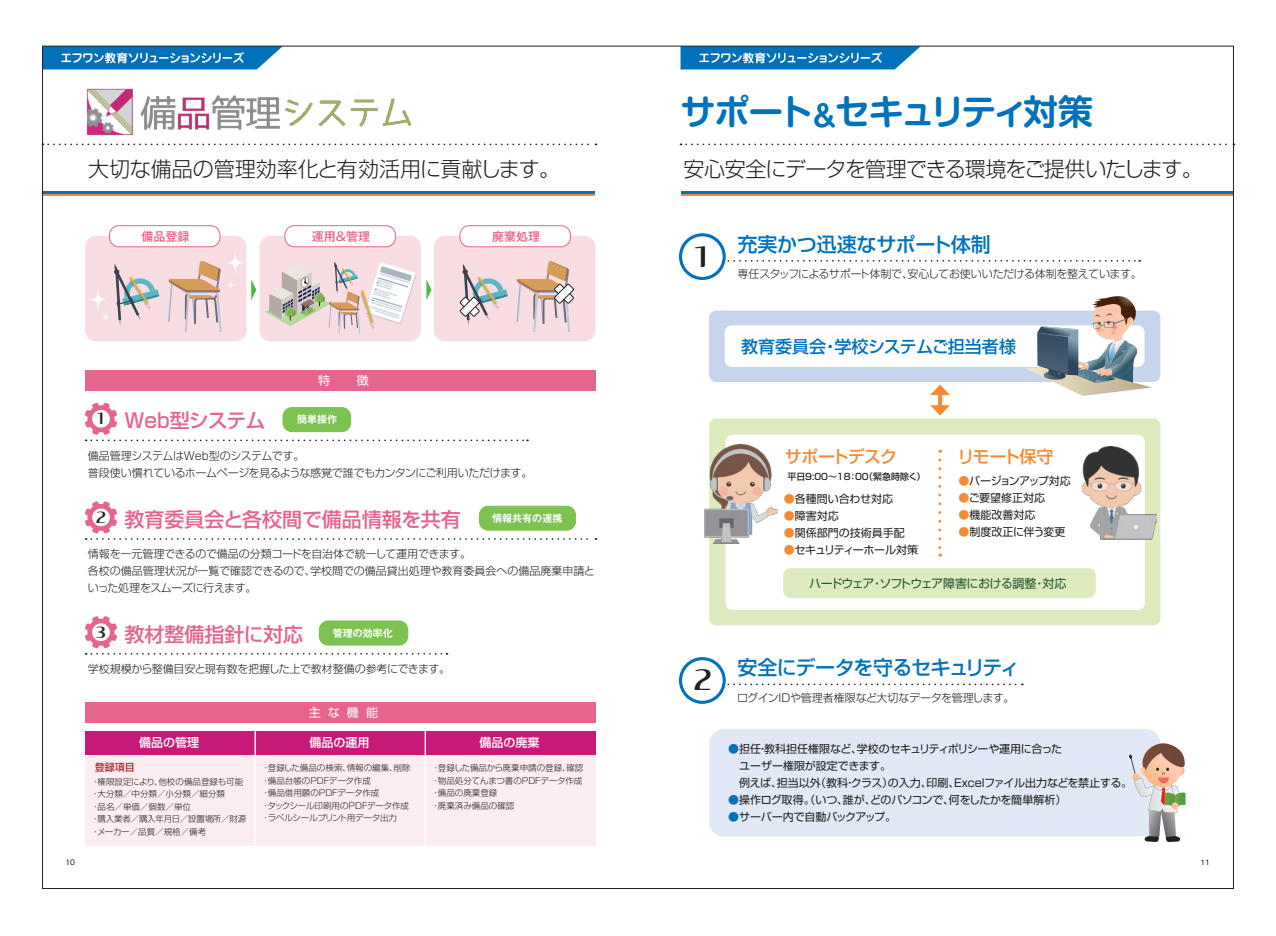
<style>
.page{position:relative;width:1276px;height:936px;background:#fff}
.page>*{position:absolute;margin:0;border:0;box-sizing:border-box;transform-origin:0 0}
.t1{font:700 35px "Shin M Go Pro De";letter-spacing:-.1em;color:#0072bc}
.t2{font:26.2px "COM4 t Rouder";color:#231f20}
.t3{font:300 21px "Shin Go Pro";letter-spacing:-.035em;color:#231f20}
.t4{font:300 21px "Shin Go Pro";color:#231f20}
.t5{font:500 20px "Shin Go Pro";color:#e6658d}
.t6{font:500 20px "Shin Go Pro";letter-spacing:-.03em;color:#0072bc}
.t7{font:500 20px "Shin Go Pro";letter-spacing:-.01em;color:#0072bc}
.t8{font:500 20px "Shin Go Pro";letter-spacing:-.035em;color:#e6658d}
.t9{font:500 17px "Shin Go Pro";color:#0072bc}
.t10{font:500 17px "Shin Go Pro";letter-spacing:-.04em;color:#f58b32}
.t11{font:14.4px "COM4 t Rouder";color:#231f20}
.t12{font:12px "Shin Go Pro";letter-spacing:-.065em;color:#245732}
.t13{font:500 12px "Shin Go Pro";color:#fff}
.t14{font:500 12px "Gothic MB101 Pro";color:#e6658d}
.t15{font:12px "Shin Go Pro";color:#fff}
.t16{font:300 11px/17px "Shin Go Pro";letter-spacing:-.02em;color:#231f20}
.t17{font:11px/17px "Shin Go Pro";letter-spacing:-.01em;color:#231f20}
.t18{font:11px "Shin Go Pro";letter-spacing:-.03em;color:#231f20}
.t19{font:11px "Shin Go Pro";letter-spacing:-.05em;color:#231f20}
.t20{font:700 10px "Gothic MB101 Pro De";color:#fff}
.t21{font:500 10px "Shin Go Pro";color:#a72b30}
.t22{font:500 9px "Shin Go Pro";color:#231f20}
.t23{font:300 8.5px/12.5px "Shin Go Pro";color:#231f20}
.t24{font:7px "Gothic MB101 Pro";color:#231f20}
.s1{font-size:29px}
.s2{color:#f58b32}
.s3{color:#0072bc}
</style>
<div class="page">
<svg style="left:680px;top:48px;width:239px;height:21px;background:#2988c6"></svg>
<svg style="left:44px;top:48px;width:237px;height:21px;background:#2988c6"></svg>
<svg style="left:44px;top:143px;width:552px;height:2px"></svg>
<svg style="left:44px;top:191px;width:551px;height:4px;background:#3d7899"></svg>
<hr style="left:43px;top:195px;width:552px;height:1px;background:#f58b32">
<svg style="left:85px;top:402px;width:443px;height:39px"></svg>
<div style="left:282px;top:407px;width:69px;height:25px;background:#7cc352;border-radius:9px"></div>
<svg style="left:85px;top:616px;width:362px;height:38px"></svg>
<div style="left:319px;top:620px;width:89px;height:25px;background:#7cc352;border-radius:9px"></div>
<svg style="left:85px;top:501px;width:511px;height:39px"></svg>
<div style="left:479px;top:505px;width:97px;height:25px;background:#7cc352;border-radius:9px"></div>
<div style="left:85px;top:370px;width:510px;height:20px;background:#e6658d"></div>
<div style="left:85px;top:702px;width:510px;height:21px;background:#e6658d"></div>
<div style="left:85px;top:236px;width:162px;height:105px;background:#f8dde3;border-radius:11px"></div>
<div style="left:434px;top:236px;width:161px;height:105px;background:#f8dde3;border-radius:11px"></div>
<div style="left:259px;top:236px;width:162px;height:105px;background:#f8dde3;border-radius:11px"></div>
<svg style="left:251px;top:280px;width:5px;height:20px"></svg>
<svg style="left:426px;top:280px;width:5px;height:20px"></svg>
<div style="left:109px;top:226px;width:111px;height:21px;background:#fff;border-radius:9px"></div>
<div style="left:109px;top:225px;width:111px;height:22px;border:1px solid #e6658d;border-radius:9px"></div>
<div style="left:285px;top:226px;width:110px;height:21px;background:#fff;border-radius:9px"></div>
<div style="left:284px;top:225px;width:112px;height:22px;border:1px solid #e6658d;border-radius:9px"></div>
<div style="left:460px;top:226px;width:110px;height:21px;background:#fff;border-radius:9px"></div>
<div style="left:459px;top:225px;width:112px;height:22px;border:1px solid #e6658d;border-radius:9px"></div>
<svg style="left:168px;top:261px;width:54px;height:71px"></svg>
<svg style="left:114px;top:264px;width:45px;height:62px"></svg>
<svg style="left:225px;top:249px;width:21px;height:27px"></svg>
<svg style="left:87px;top:286px;width:22px;height:26px"></svg>
<svg style="left:101px;top:311px;width:10px;height:12px"></svg>
<svg style="left:226px;top:279px;width:9px;height:11px"></svg>
<svg style="left:265px;top:262px;width:151px;height:72px"></svg>
<svg style="left:516px;top:261px;width:58px;height:71px"></svg>
<svg style="left:460px;top:264px;width:48px;height:62px"></svg>
<div style="left:85px;top:731px;width:170px;height:114px;background:#fceef0"></div>
<div style="left:85px;top:731px;width:170px;height:23px;background:#c71a78"></div>
<div style="left:255px;top:731px;width:170px;height:114px;background:#fceef0"></div>
<div style="left:255px;top:731px;width:170px;height:23px;background:#c71a78"></div>
<div style="left:425px;top:731px;width:170px;height:114px;background:#fceef0"></div>
<div style="left:425px;top:731px;width:170px;height:23px;background:#c71a78"></div>
<hr style="left:254px;top:731px;width:2px;height:114px;background:#fff">
<hr style="left:424px;top:731px;width:2px;height:114px;background:#fff">
<svg style="left:680px;top:143px;width:554px;height:2px"></svg>
<svg style="left:681px;top:191px;width:550px;height:4px;background:#3d7899"></svg>
<hr style="left:680px;top:195px;width:553px;height:1px;background:#f58b32">
<div style="left:709px;top:729px;width:451px;height:107px;background:#e1e9f6;border-radius:14px"></div>
<div style="left:709px;top:310px;width:451px;height:72px;background:#c6d5ed;border-radius:7px"></div>
<div style="left:709px;top:418px;width:451px;height:207px;background:#ddebbf;border-radius:7px"></div>
<div style="left:725px;top:434px;width:420px;height:176px;background:#fff;border-radius:7px"></div>
<div style="left:724px;top:325px;width:420px;height:42px;background:#fff;border-radius:7px"></div>
<div style="left:783px;top:568px;width:312px;height:29px;background:#ddebbf;border-radius:7px"></div>
<svg style="left:938px;top:395px;width:4px;height:10px"></svg>
<svg style="left:930px;top:384px;width:20px;height:11px"></svg>
<svg style="left:930px;top:405px;width:20px;height:10px"></svg>
<svg style="left:725px;top:260px;width:415px;height:2px"></svg>
<svg style="left:727px;top:683px;width:296px;height:2px"></svg>
<svg style="left:1129px;top:743px;width:56px;height:99px"></svg>
<div style="left:679px;top:233px;width:47px;height:47px;border:3px solid #0072bc;border-radius:50%"></div>
<div style="left:679px;top:657px;width:47px;height:46px;border:3px solid #0072bc;border-radius:50%"></div>
<img style="left:86px;top:88px;width:47px;height:48px">
<img style="left:140px;top:93px;width:135px;height:37px">
<img style="left:273px;top:94px;width:139px;height:36px">
<img style="left:1082px;top:446px;width:74px;height:93px">
<img style="left:704px;top:444px;width:74px;height:99px">
<svg style="left:938px;top:460px;width:3px;height:96px"></svg>
<svg style="left:1026px;top:296px;width:126px;height:100px"></svg>
<h3 class="t4" style="left:88px;top:152px;width:474px">大切な備品の管理効率化と有効活用に貢献します。</h3>
<p class="t14" style="left:142px;top:226px;width:49px">備品登録</p>
<p class="t14" style="left:312px;top:226px;width:60px">運用&amp;管理</p>
<p class="t14" style="left:492px;top:226px;width:49px">廃棄処理</p>
<p class="t15" style="left:318px;top:370px;width:52px">特　徴</p>
<h3 class="t8" style="left:124px;top:404px;width:143px">Web型システム</h3>
<p class="t16" style="left:88px;top:445px;width:446px">備品管理システムはWeb型のシステムです。<br>普段使い慣れているホームページを見るような感覚で誰でもカンタンにご利用いただけます。</p>
<h3 class="t11" style="left:98px;top:412px;width:8px">1</h3>
<p class="t20" style="left:297px;top:411px;width:41px">簡単操作</p>
<h3 class="t5" style="left:124px;top:503px;width:338px">教育委員会と各校間で備品情報を共有</h3>
<p class="t16" style="left:88px;top:544px;width:508px">情報を一元管理できるので備品の分類コードを自治体で統一して運用できます。<br>各校の備品管理状況が一覧で確認できるので、学校間での備品貸出処理や教育委員会への備品廃棄申請といった処理をスムーズに行えます。</p>
<h3 class="t11" style="left:97px;top:511px;width:12px">2</h3>
<p class="t20" style="left:492px;top:510px;width:71px">情報共有の連携</p>
<h3 class="t5" style="left:124px;top:617px;width:180px">教材整備指針に対応</h3>
<p class="t16" style="left:88px;top:659px;width:364px">学校規模から整備目安と現有数を把握した上で教材整備の参考にできます。</p>
<h3 class="t11" style="left:97px;top:626px;width:12px">3</h3>
<p class="t20" style="left:333px;top:624px;width:61px">管理の効率化</p>
<p class="t15" style="left:309px;top:702px;width:71px">主な機能</p>
<p class="t13" style="left:139px;top:732px;width:61px">備品の管理</p>
<p class="t13" style="left:309px;top:732px;width:61px">備品の運用</p>
<p class="t13" style="left:479px;top:732px;width:61px">備品の廃棄</p>
<p class="t23" style="left:431px;top:760px;width:153px">・登録した備品から廃棄申請の登録、確認・物品処分てんまつ書のPDFデータ作成・備品の廃棄登録<br>・廃棄済み備品の確認</p>
<p class="t21" style="left:95px;top:759px;width:41px">登録項目</p>
<p class="t23" style="left:91px;top:774px;width:157px">・権限設定により、他校の備品登録も可能・大分類／中分類／小分類／細分類<br>・品名／単価／個数／単位<br>・購入業者／購入年月日／設置場所／財源・メーカー／品質／規格／備考</p>
<p class="t23" style="left:261px;top:760px;width:150px">・登録した備品の検索、情報の編集、削除・備品台帳のPDFデータ作成<br>・備品借用願のPDFデータ作成<br>・タックシール印刷用のPDFデータ作成・ラベルシールプリント用データ出力</p>
<h1 class="t1" style="left:680px;top:83px;width:414px">サポート<span class="s1">&amp;</span>セキュリティ対策</h1>
<h3 class="t3" style="left:683px;top:152px;width:521px">安心安全にデータを管理できる環境をご提供いたします。</h3>
<h2 class="t2" style="left:697px;top:245px;width:13px">1</h2>
<h3 class="t7" style="left:737px;top:227px;width:255px">充実かつ迅速なサポート体制</h3>
<p class="t16" style="left:737px;top:264px;width:406px">専任スタッフによるサポート体制で、安心してお使いいただける体制を整えています。</p>
<h3 class="t9" style="left:741px;top:332px;width:276px">教育委員会・学校システムご担当者様</h3>
<h3 class="t10" style="left:785px;top:443px;width:114px">サポートデスク</h3>
<p class="t22" style="left:787px;top:469px;width:140px">平日9:00～18：00（緊急時除く）</p>
<p class="t17" style="left:783px;top:488px;width:111px"><span class="s2">●</span>各種問い合わせ対応</p>
<p class="t17" style="left:783px;top:505px;width:56px"><span class="s2">●</span>障害対応</p>
<p class="t17" style="left:783px;top:522px;width:122px"><span class="s2">●</span>関係部門の技術員手配</p>
<p class="t18" style="left:783px;top:540px;width:136px"><span class="s2">●</span>セキュリティーホール対策</p>
<h3 class="t10" style="left:957px;top:442px;width:98px">リモート保守</h3>
<p class="t19" style="left:958px;top:471px;width:114px"><span class="s2">●</span>バージョンアップ対応</p>
<p class="t17" style="left:958px;top:487px;width:88px"><span class="s2">●</span>ご要望修正対応</p>
<p class="t17" style="left:958px;top:504px;width:78px"><span class="s2">●</span>機能改善対応</p>
<p class="t17" style="left:958px;top:521px;width:109px"><span class="s2">●</span>制度改正に伴う変更</p>
<p class="t12" style="left:809px;top:573px;width:259px">ハードウェア・ソフトウェア障害における調整・対応</p>
<h2 class="t2" style="left:696px;top:668px;width:20px">2</h2>
<h3 class="t6" style="left:737px;top:651px;width:284px">安全にデータを守るセキュリティ</h3>
<p class="t16" style="left:737px;top:687px;width:279px">ログインIDや管理者権限など大切なデータを管理します。</p>
<p class="t17" style="left:728px;top:738px;width:405px"><span class="s3">●</span>担任・教科担任権限など、学校のセキュリティポリシーや運用に合った<br>　ユーザー権限が設定できます。<br>　例えば、担当以外（教科・クラス）の入力、印刷、Excelファイル出力などを禁止する。</p>
<p class="t18" style="left:728px;top:790px;width:340px"><span class="s3">●</span>操作ログ取得。（いつ、誰が、どのパソコンで、何をしたかを簡単解析）</p>
<p class="t17" style="left:728px;top:806px;width:169px"><span class="s3">●</span>サーバー内で自動バックアップ。</p>
<p class="t24" style="left:66px;top:856px;width:11px">10</p>
<p class="t24" style="left:1200px;top:856px;width:11px">11</p>
</div>
